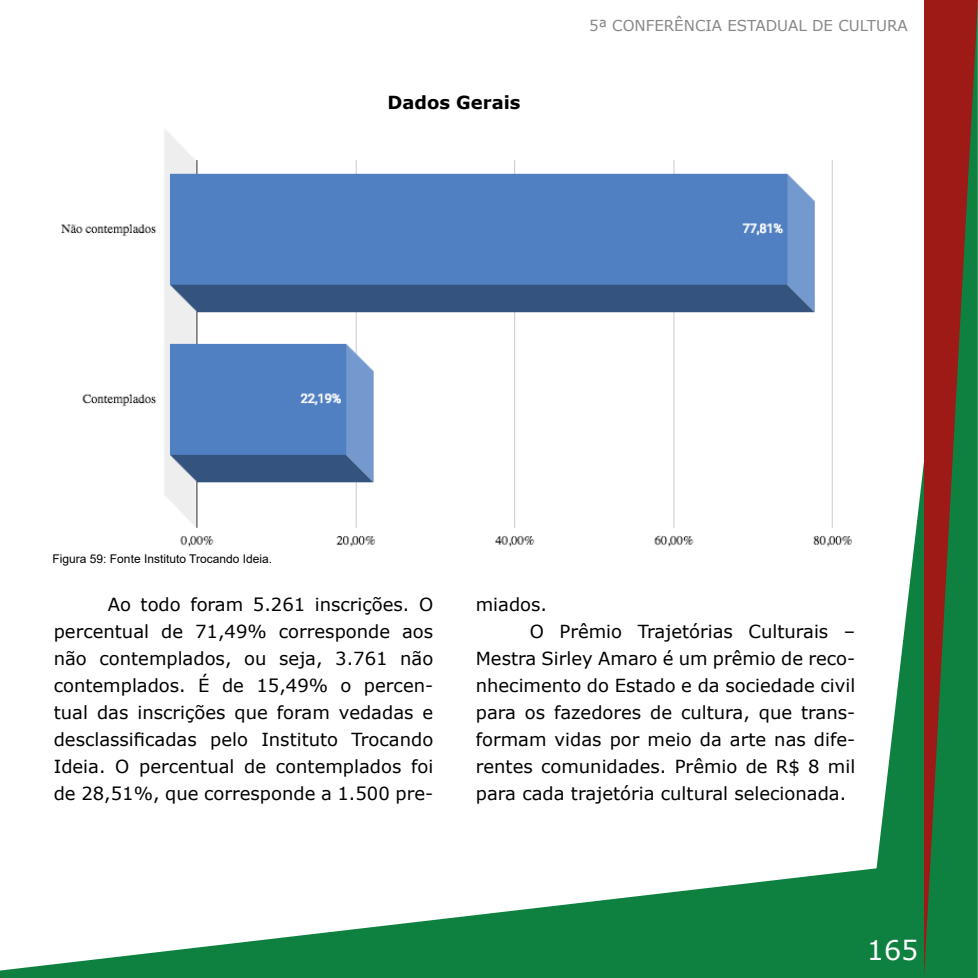
<style>
.page{position:relative;width:978px;height:978px;background:#fff}
.page>*{position:absolute;margin:0;border:0;box-sizing:border-box;transform-origin:0 0}
.t1{font:27px "Verdana";color:#fff}
.t2{font:18px/27px "Verdana";color:#000;text-align:justify}
.t3{font:700 18px "Verdana";color:#000}
.t4{font:15px "Verdana";color:#878787}
.t5{font:12px "Arial";color:#000}
</style>
<div class="page">
<svg style="left:877px;top:462px;width:47px;height:516px;fill:#0e8140"></svg>
<svg style="left:5px;top:864px;width:909px;height:114px;fill:#0e8140"></svg>
<svg style="left:0;top:970px;width:5px;height:8px"></svg>
<svg style="left:924px;top:0;width:54px;height:978px"></svg>
<img style="left:61px;top:129px;width:791px;height:418px">
<p class="t3" style="left:388px;top:90px;width:135px">Dados Gerais</p>
<p class="t4" style="left:589px;top:15px;width:320px">5ª CONFERÊNCIA ESTADUAL DE CULTURA</p>
<p class="t5" style="left:53px;top:550px;width:221px">Figura 59: Fonte Instituto Trocando Ideia.</p>
<p class="t2" style="left:54px;top:591px;width:381px;text-indent:54px">Ao todo foram 5.261 inscrições. O percentual de 71,49% corresponde aos não contemplados, ou seja, 3.761 não contemplados. É de 15,49% o percen&shy;tual das inscrições que foram vedadas e desclassificadas pelo Instituto Trocando Ideia. O percentual de contemplados foi de 28,51%, que corresponde a 1.500 pre-</p>
<p class="t2" style="left:476px;top:591px;width:73px">miados.</p>
<p class="t2" style="left:530px;top:618px;width:327px">O Prêmio Trajetórias Culturais –</p>
<p class="t2" style="left:476px;top:645px;width:381px">Mestra Sirley Amaro é um prêmio de reco-</p>
<p class="t2" style="left:476px;top:672px;width:381px">nhecimento do Estado e da sociedade civil</p>
<p class="t2" style="left:476px;top:699px;width:381px">para os fazedores de cultura, que trans-</p>
<p class="t2" style="left:476px;top:726px;width:381px">formam vidas por meio da arte nas dife-</p>
<p class="t2" style="left:476px;top:753px;width:381px">rentes comunidades. Prêmio de R$ 8 mil</p>
<p class="t2" style="left:476px;top:780px;width:372px">para cada trajetória cultural selecionada.</p>
<h1 class="t1" style="left:867px;top:931px;width:53px">165</h1>
</div>
